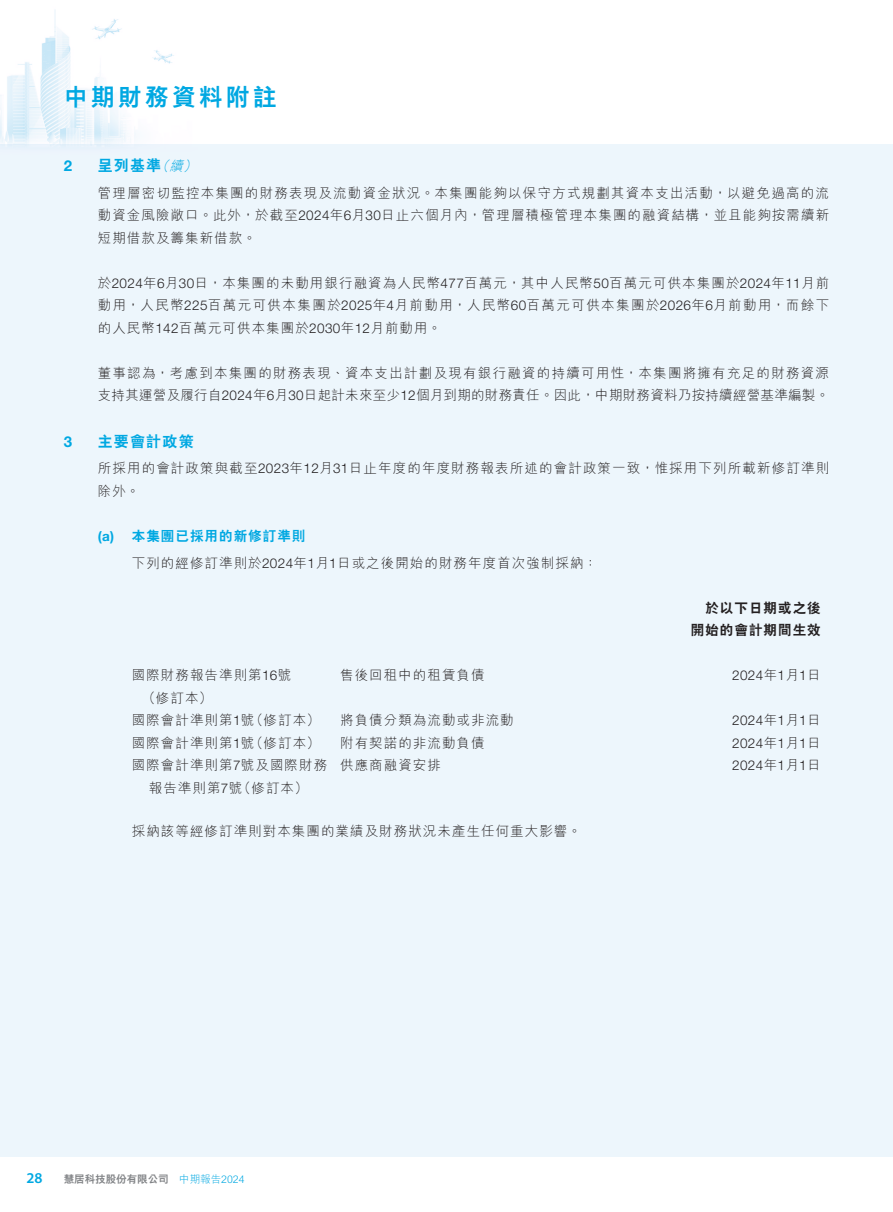
<style>
.page{position:relative;width:893px;height:1212px;background:#fff}
.page>*{position:absolute;margin:0;border:0;box-sizing:border-box;transform-origin:0 0}
.t1{font:800 24px "M Hei HK";letter-spacing:.125em;color:#00a8e2}
._01_H1{font:800 15px "C Hei 2 HK";letter-spacing:.08em;color:#00a8e2}
.t2{font:600 15px "Myriad Pro";color:#00a8e2}
._01_H1-2{font:700 15px "Helvetica Neue LT Std";color:#00a8e2}
._00_txt{font:300 13.5px/22.5px "M Hei HK";letter-spacing:.08em;color:#231f20;text-align:justify}
._50_Table_txt_sub{font:300 13.5px/22.5px "M Hei HK";letter-spacing:.08em;color:#231f20}
._50_Table_txt{font:300 13.5px "M Hei HK";letter-spacing:.08em;color:#231f20}
._50_Table_txt-2{font:300 13.5px "Helvetica Neue LT Std";letter-spacing:.03em;color:#231f20}
._50_Table_txt-3{font:800 13.5px/22.5px "C Hei 2 HK";letter-spacing:.08em;color:#231f20;text-align:right}
._02_H2{font:800 13.5px "C Hei 2 HK";letter-spacing:.08em;color:#00a8e2}
.t3{font:800 10.5px "M Hei HK";color:#808285}
.s1{font-family:"M Hei HK";font-weight:300;font-style:italic;font-size:13.5px}
.s2{font-family:"Helvetica Neue LT Std"}
.s3{font-family:"Helvetica Neue LT Std";font-weight:700}
.s4{font-family:"M Hei HK"}
.s5{font-weight:300;color:#00a8e2}
</style>
<div class="page">
<h1 class="t1" style="left:64px;top:86px;width:215px">中期財務資料附註</h1>
<p class="_01_H1-2" style="left:64px;top:156px;width:10px">2</p>
<p class="_01_H1" style="left:98px;top:158px;width:104px">呈列基準<span class="s1">（續）</span></p>
<p class="_00_txt" style="left:98px;top:181px;width:733px">管理層密切監控本集團的財務表現及流動資金狀況。本集團能夠以保守方式規劃其資本支出活動，以避免過高的流動資金風險敞口。此外，於截至<span class="s2">2024</span>年<span class="s2">6</span>月<span class="s2">30</span>日止六個月內，管理層積極管理本集團的融資結構，並且能夠按需續新短期借款及籌集新借款。</p>
<p class="_00_txt" style="left:98px;top:271px;width:733px">於<span class="s2">2024</span>年<span class="s2">6</span>月<span class="s2">30</span>日，本集團的未動用銀行融資為人民幣<span class="s2">477</span>百萬元，其中人民幣<span class="s2">50</span>百萬元可供本集團於<span class="s2">2024</span>年<span class="s2">11</span>月前動用，人民幣<span class="s2">225</span>百萬元可供本集團於<span class="s2">2025</span>年<span class="s2">4</span>月前動用，人民幣<span class="s2">60</span>百萬元可供本集團於<span class="s2">2026</span>年<span class="s2">6</span>月前動用，而餘下的人民幣<span class="s2">142</span>百萬元可供本集團於<span class="s2">2030</span>年<span class="s2">12</span>月前動用。</p>
<p class="_00_txt" style="left:98px;top:361px;width:733px">董事認為，考慮到本集團的財務表現、資本支出計劃及現有銀行融資的持續可用性，本集團將擁有充足的財務資源支持其運營及履行自<span class="s2">2024</span>年<span class="s2">6</span>月<span class="s2">30</span>日起計未來至少<span class="s2">12</span>個月到期的財務責任。因此，中期財務資料乃按持續經營基準編製。</p>
<p class="_01_H1-2" style="left:64px;top:432px;width:10px">3</p>
<p class="_01_H1" style="left:98px;top:433px;width:97px">主要會計政策</p>
<p class="_00_txt" style="left:98px;top:457px;width:733px">所採用的會計政策與截至<span class="s2">2023</span>年<span class="s2">12</span>月<span class="s2">31</span>日止年度的年度財務報表所述的會計政策一致，惟採用下列所載新修訂準則除外。</p>
<p class="_02_H2" style="left:98px;top:529px;width:209px"><span class="s3">(a)</span> 本集團已採用的新修訂準則</p>
<p class="_00_txt" style="left:132px;top:551px;width:467px">下列的經修訂準則於<span class="s2">2024</span>年<span class="s2">1</span>月<span class="s2">1</span>日或之後開始的財務年度首次強制採納：</p>
<p class="_50_Table_txt-3" style="left:691px;top:596px;width:131px">於以下日期或之後開始的會計期間生效</p>
<p class="_50_Table_txt_sub" style="left:142px;top:664px;width:151px;text-indent:-10px">國際財務報告準則第<span class="s2">16</span>號（修訂本）</p>
<p class="_50_Table_txt" style="left:340px;top:668px;width:146px">售後回租中的租賃負債</p>
<p class="_50_Table_txt-2" style="left:732px;top:667px;width:90px">2024<span class="s4">年</span>1<span class="s4">月</span>1<span class="s4">日</span></p>
<p class="_50_Table_txt_sub" style="left:132px;top:709px;width:190px">國際會計準則第<span class="s2">1</span>號（修訂本）</p>
<p class="_50_Table_txt" style="left:340px;top:713px;width:175px">將負債分類為流動或非流動</p>
<p class="_50_Table_txt-2" style="left:732px;top:712px;width:90px">2024<span class="s4">年</span>1<span class="s4">月</span>1<span class="s4">日</span></p>
<p class="_50_Table_txt_sub" style="left:132px;top:731px;width:190px">國際會計準則第<span class="s2">1</span>號（修訂本）</p>
<p class="_50_Table_txt" style="left:340px;top:736px;width:146px">附有契諾的非流動負債</p>
<p class="_50_Table_txt-2" style="left:732px;top:734px;width:90px">2024<span class="s4">年</span>1<span class="s4">月</span>1<span class="s4">日</span></p>
<p class="_50_Table_txt_sub" style="left:132px;top:754px;width:197px;text-align:center">國際會計準則第<span class="s2">7</span>號及國際財務報告準則第<span class="s2">7</span>號（修訂本）</p>
<p class="_50_Table_txt" style="left:340px;top:758px;width:102px">供應商融資安排</p>
<p class="_50_Table_txt-2" style="left:732px;top:757px;width:90px">2024<span class="s4">年</span>1<span class="s4">月</span>1<span class="s4">日</span></p>
<p class="_00_txt" style="left:132px;top:819px;width:451px">採納該等經修訂準則對本集團的業績及財務狀況未產生任何重大影響。</p>
<p class="t2" style="left:26px;top:1168px;width:18px">28</p>
<p class="t3" style="left:64px;top:1173px;width:182px">慧居科技股份有限公司 <span class="s5">中期報告2024</span></p>
</div>
